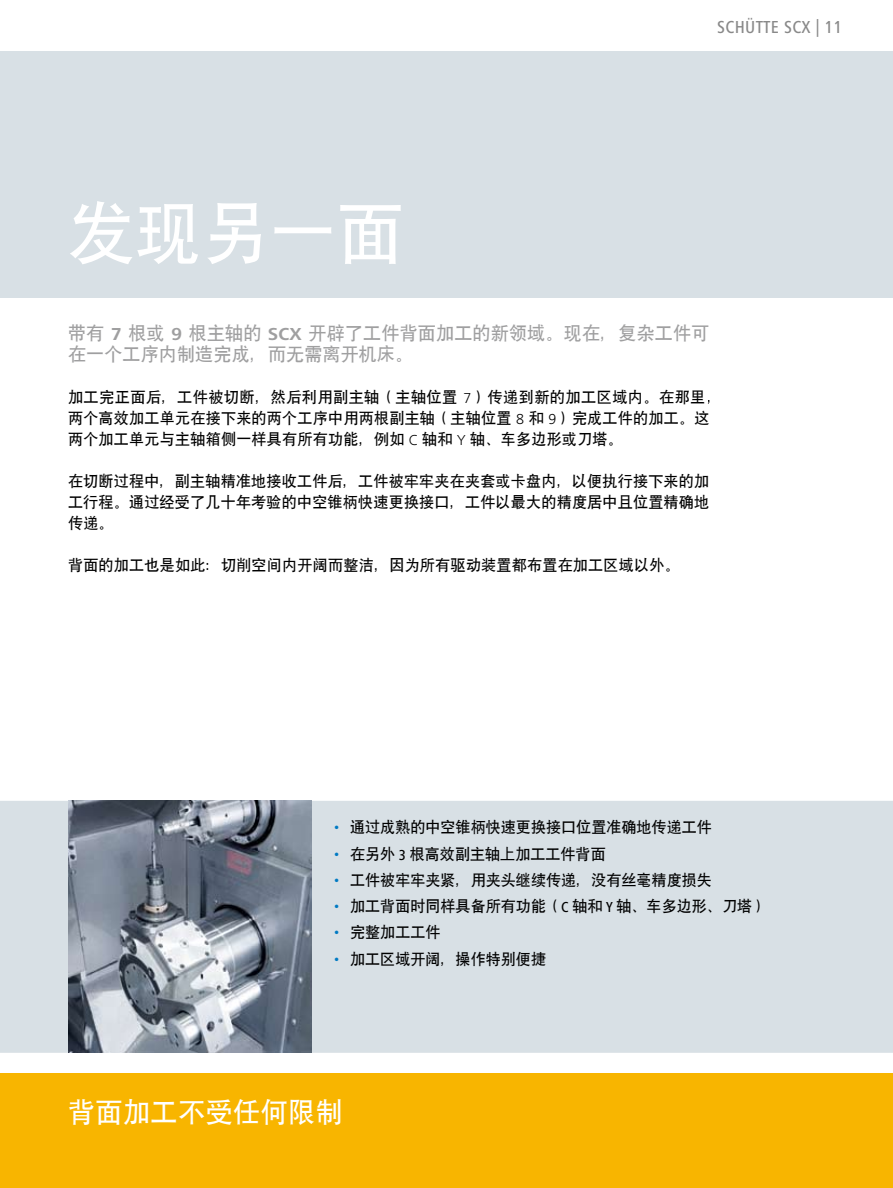
<style>
.page{position:relative;width:893px;height:1188px;background:#fff}
.page>*{position:absolute;margin:0;border:0;box-sizing:border-box;transform-origin:0 0}
.t1{font:66px "SIL Hei Med Jian";letter-spacing:.02em;color:#fff}
.t2{font:27px "SIL Hei Med Jian";letter-spacing:.02em;color:#fff}
.t3{font:18px/21px "SIL Hei Med Jian";letter-spacing:.01em;color:#9f9fa0}
.t4{font:500 condensed 18px "Frutiger Next LT";letter-spacing:.02em;color:#898989}
.t5{font:15px/21px "SIL Hei Med Jian";letter-spacing:.02em;color:#000}
.s1{font-family:"Frutiger Next LT";font-weight:700}
.s2{font-family:"Frutiger Next LT";font-weight:300}
.s3{font-family:"Frutiger Next LT";font-weight:500;font-stretch:condensed;color:#007ac3}
.s4{font-family:"Frutiger Next LT";font-weight:500;font-stretch:condensed}
</style>
<div class="page">
<div style="left:0;top:801px;width:893px;height:252px;background:#d8e0e5"></div>
<div style="left:0;top:1074px;width:893px;height:114px;background:#f8b500"></div>
<div style="left:0;top:51px;width:893px;height:247px;background:#d8e0e5"></div>
<img style="left:68px;top:801px;width:244px;height:252px">
<p class="t4" style="left:717px;top:17px;width:126px">SCHÜTTE SCX | 11</p>
<h1 class="t1" style="left:68px;top:189px;width:337px">发现另一面</h1>
<p class="t3" style="left:68px;top:321px;width:643px">带有 <span class="s1">7</span> 根或 <span class="s1">9</span> 根主轴的 <span class="s1">SCX</span> 开辟了工件背面加工的新领域。现在，复杂工件可在一个工序内制造完成，而无需离开机床。</p>
<p class="t5" style="left:68px;top:385px;width:643px">加工完正面后，工件被切断，然后利用副主轴（主轴位置 <span class="s2">7</span>）传递到新的加工区域内。在那里两个高效加工单元在接下来的两个工序中用两根副主轴（主轴位置 <span class="s2">8</span> 和 <span class="s2">9</span>）完成工件的加工。这两个加工单元与主轴箱侧一样具有所有功能，例如 <span class="s2">C</span> 轴和 <span class="s2">Y</span> 轴、车多边形或刀塔。</p>
<p class="t5" style="left:68px;top:469px;width:643px;text-align:justify">在切断过程中，副主轴精准地接收工件后，工件被牢牢夹在夹套或卡盘内，以便执行接下来的加工行程。通过经受了几十年考验的中空锥柄快速更换接口，工件以最大的精度居中且位置精确地传递。</p>
<p class="t5" style="left:68px;top:553px;width:613px">背面的加工也是如此：切削空间内开阔而整洁，因为所有驱动装置都布置在加工区域以外。</p>
<p class="t5" style="left:333px;top:816px;width:380px"><span class="s3">•</span> 通过成熟的中空锥柄快速更换接口位置准确地传递工件</p>
<p class="t5" style="left:333px;top:842px;width:274px"><span class="s3">•</span> 在另外 <span class="s4">3</span> 根高效副主轴上加工工件背面</p>
<p class="t5" style="left:333px;top:868px;width:380px"><span class="s3">•</span> 工件被牢牢夹紧，用夹头继续传递，没有丝毫精度损失</p>
<p class="t5" style="left:333px;top:894px;width:436px"><span class="s3">•</span> 加工背面时同样具备所有功能（<span class="s4">C</span> 轴和 <span class="s4">Y</span> 轴、车多边形、刀塔）</p>
<p class="t5" style="left:333px;top:921px;width:109px"><span class="s3">•</span> 完整加工工件</p>
<p class="t5" style="left:333px;top:947px;width:214px"><span class="s3">•</span> 加工区域开阔，操作特别便捷</p>
<h2 class="t2" style="left:68px;top:1094px;width:276px">背面加工不受任何限制</h2>
</div>
